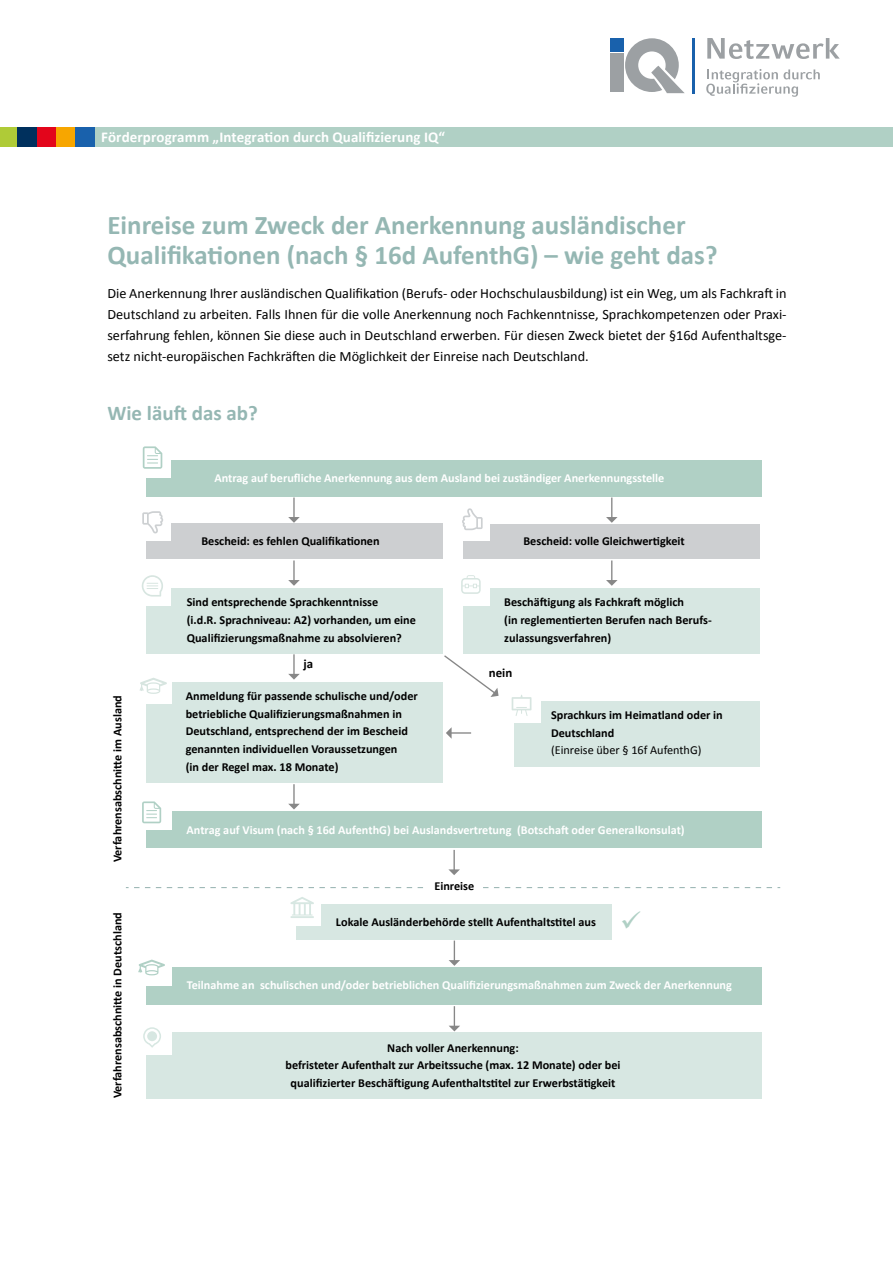
<style>
.page{position:relative;width:893px;height:1263px;background:#fff}
.page>*{position:absolute;margin:0;border:0;box-sizing:border-box;transform-origin:0 0}
.Überschrift_groß{font:700 27px/30px "Calibri";color:#95b7b3}
.Überschrift_mittel{font:700 21px "Calibri";color:#95b7b3}
.t1{font:700 15px "Calibri";letter-spacing:.005em;color:#fff}
.Fließtext{font:14.25px/21px "Calibri";color:#000;text-align:justify}
.t2{font:700 12.9px "Calibri";color:#000}
.t3{font:700 12.15px/17.7px "Calibri";color:#000}
.t4{font:700 12.15px "Calibri";color:#fff}
.t5{font:12.15px "Calibri";color:#000}
</style>
<div class="page">
<div style="left:146px;top:460px;width:616px;height:36px;background:#b0d0c5"></div>
<div style="left:146px;top:812px;width:616px;height:36px;background:#b0d0c5"></div>
<div style="left:297px;top:904px;width:315px;height:36px;background:#d7e7e2"></div>
<div style="left:146px;top:523px;width:297px;height:36px;background:#cdcfd1"></div>
<div style="left:463px;top:524px;width:297px;height:35px;background:#cdcfd1"></div>
<hr style="left:293px;top:497px;width:2px;height:21px;background:#878787">
<svg style="left:288px;top:517px;width:12px;height:6px"></svg>
<hr style="left:293px;top:560px;width:2px;height:21px;background:#878787">
<svg style="left:288px;top:580px;width:12px;height:6px"></svg>
<hr style="left:293px;top:654px;width:2px;height:21px;background:#878787">
<svg style="left:288px;top:674px;width:12px;height:6px"></svg>
<hr style="left:293px;top:784px;width:2px;height:20px;background:#878787">
<svg style="left:288px;top:804px;width:12px;height:5px"></svg>
<div style="left:146px;top:967px;width:616px;height:37px;background:#b0d0c5"></div>
<div style="left:135px;top:954px;width:37px;height:32px;background:#fff"></div>
<div style="left:283px;top:893px;width:38px;height:32px;background:#fff"></div>
<div style="left:135px;top:797px;width:37px;height:32px;background:#fff"></div>
<svg style="left:449px;top:940px;width:11px;height:26px"></svg>
<div style="left:146px;top:1032px;width:616px;height:67px;background:#d7e7e2"></div>
<svg style="left:449px;top:1006px;width:11px;height:25px"></svg>
<hr style="left:451px;top:732px;width:20px;height:2px;background:#878787">
<svg style="left:446px;top:727px;width:6px;height:12px"></svg>
<div style="left:146px;top:588px;width:297px;height:65px;background:#d7e7e2"></div>
<div style="left:463px;top:588px;width:297px;height:65px;background:#d7e7e2"></div>
<svg style="left:606px;top:497px;width:12px;height:26px"></svg>
<svg style="left:606px;top:560px;width:12px;height:26px"></svg>
<svg style="left:126px;top:887px;width:654px;height:1px"></svg>
<div style="left:428px;top:881px;width:53px;height:13px;background:#fff"></div>
<div style="left:146px;top:682px;width:297px;height:100px;background:#d7e7e2"></div>
<div style="left:515px;top:701px;width:245px;height:65px;background:#d7e7e2"></div>
<svg style="left:444px;top:655px;width:55px;height:42px"></svg>
<hr style="left:453px;top:850px;width:2px;height:20px;background:#878787">
<svg style="left:448px;top:869px;width:12px;height:6px"></svg>
<div style="left:133px;top:445px;width:38px;height:32px;background:#fff"></div>
<svg style="left:290px;top:897px;width:24px;height:21px"></svg>
<div style="left:452px;top:573px;width:38px;height:33px;background:#fff"></div>
<div style="left:452px;top:509px;width:38px;height:32px;background:#fff"></div>
<div style="left:133px;top:509px;width:38px;height:32px;background:#fff"></div>
<svg style="left:138px;top:959px;width:27px;height:16px"></svg>
<div style="left:133px;top:573px;width:38px;height:33px;background:#fff"></div>
<svg style="left:142px;top:801px;width:19px;height:22px"></svg>
<div style="left:135px;top:1022px;width:37px;height:32px;background:#fff"></div>
<svg style="left:143px;top:1027px;width:18px;height:21px"></svg>
<div style="left:135px;top:671px;width:37px;height:32px;background:#fff"></div>
<div style="left:503px;top:690px;width:38px;height:33px;background:#fff"></div>
<div style="left:610px;top:54px;width:13px;height:38px;background:#9ca0a3"></div>
<div style="left:610px;top:38px;width:13px;height:13px;background:#1961ac"></div>
<svg style="left:625px;top:38px;width:60px;height:55px"></svg>
<hr style="left:692px;top:38px;width:2px;height:55px;background:#1961ac">
<svg style="left:706px;top:69px;width:114px;height:28px"></svg>
<svg style="left:707px;top:38px;width:133px;height:21px"></svg>
<div style="left:0;top:128px;width:893px;height:19px;background:#b0d0c5"></div>
<div style="left:37px;top:128px;width:19px;height:19px;background:#e3051b"></div>
<div style="left:0;top:128px;width:18px;height:19px;background:#afcb37"></div>
<div style="left:56px;top:128px;width:19px;height:19px;background:#f7a600"></div>
<div style="left:75px;top:128px;width:19px;height:19px;background:#1961ac"></div>
<div style="left:18px;top:128px;width:19px;height:19px;background:#00305d"></div>
<svg style="left:143px;top:446px;width:19px;height:23px"></svg>
<svg style="left:461px;top:575px;width:20px;height:19px"></svg>
<svg style="left:142px;top:511px;width:21px;height:22px"></svg>
<svg style="left:462px;top:508px;width:21px;height:22px"></svg>
<svg style="left:142px;top:575px;width:21px;height:21px"></svg>
<svg style="left:140px;top:678px;width:27px;height:16px"></svg>
<svg style="left:512px;top:695px;width:19px;height:21px"></svg>
<p class="t1" style="left:101px;top:127px;width:345px">Förderprogramm „Integration durch Qualifizierung IQ“</p>
<h1 class="Überschrift_groß" style="left:107px;top:210px;width:612px">Einreise zum Zweck der Anerkennung ausländischer<br>Qualifikationen (nach § 16d AufenthG) – wie geht das?</h1>
<p class="Fließtext" style="left:107px;top:282px;width:681px">Die Anerkennung Ihrer ausländischen Qualifikation (Berufs- oder Hochschulausbildung) ist ein Weg, um als Fachkraft in Deutschland zu arbeiten. Falls Ihnen für die volle Anerkennung noch Fachkenntnisse, Sprachkompetenzen oder Praxi&shy;serfahrung fehlen, können Sie diese auch in Deutschland erwerben. Für diesen Zweck bietet der §16d Aufenthaltsge&shy;setz nicht-europäischen Fachkräften die Möglichkeit der Einreise nach Deutschland.</p>
<h2 class="Überschrift_mittel" style="left:107px;top:399px;width:152px">Wie läuft das ab?</h2>
<p class="t4" style="left:214px;top:470px;width:452px">Antrag auf berufliche Anerkennung aus dem Ausland bei zuständiger Anerkennungsstelle</p>
<p class="t3" style="left:109px;top:862px;width:169px;rotate:-90deg">Verfahrensabschnitte im Ausland</p>
<p class="t3" style="left:109px;top:1098px;width:188px;rotate:-90deg">Verfahrensabschnitte in Deutschland</p>
<p class="t3" style="left:201px;top:532px;width:180px">Bescheid: es fehlen Qualifikationen</p>
<p class="t3" style="left:187px;top:593px;width:231px">Sind entsprechende Sprachkenntnisse<br>(i.d.R. Sprachniveau: A2) vorhanden, um eine<br>Qualifizierungsmaßnahme zu absolvieren?</p>
<p class="t2" style="left:303px;top:655px;width:11px">ja</p>
<p class="t3" style="left:186px;top:687px;width:234px">Anmeldung für passende schulische und/oder betriebliche Qualifizierungsmaßnahmen in Deutschland, entsprechend der im Bescheid genannten individuellen Voraussetzungen<br>(in der Regel max. 18 Monate)</p>
<p class="t3" style="left:523px;top:532px;width:163px">Bescheid: volle Gleichwertigkeit</p>
<p class="t3" style="left:504px;top:593px;width:209px">Beschäftigung als Fachkraft möglich<br>(in reglementierten Berufen nach Berufs&shy;zulassungsverfahren)</p>
<p class="t2" style="left:489px;top:665px;width:25px">nein</p>
<p class="t3" style="left:551px;top:706px;width:173px">Sprachkurs im Heimatland oder in<br>Deutschland</p>
<p class="t5" style="left:551px;top:743px;width:152px">(Einreise über § 16f AufenthG)</p>
<p class="t4" style="left:187px;top:822px;width:500px">Antrag auf Visum (nach § 16d AufenthG) bei Auslandsvertretung (Botschaft oder Generalkonsulat)</p>
<p class="t3" style="left:434px;top:877px;width:41px">Einreise</p>
<p class="t3" style="left:336px;top:913px;width:261px">Lokale Ausländerbehörde stellt Aufenthaltstitel aus</p>
<p class="t4" style="left:187px;top:977px;width:547px">Teilnahme an schulischen und/oder betrieblichen Qualifizierungsmaßnahmen zum Zweck der Anerkennung</p>
<p class="t3" style="left:285px;top:1039px;width:337px;text-align:center">Nach voller Anerkennung:<br>befristeter Aufenthalt zur Arbeitssuche (max. 12 Monate) oder bei qualifizierter Beschäftigung Aufenthaltstitel zur Erwerbstätigkeit</p>
</div>
